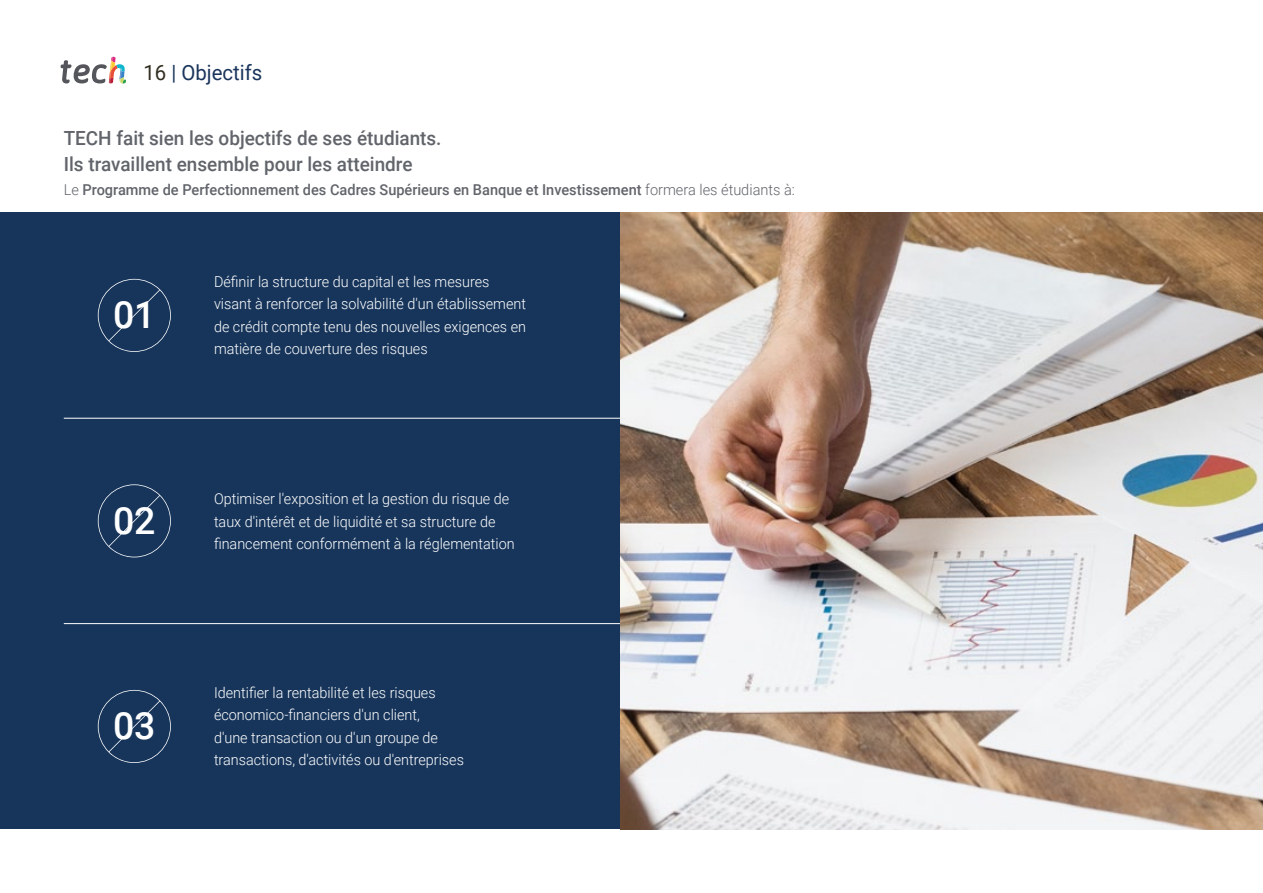
<style>
.page{position:relative;width:1263px;height:893px;background:#fff}
.page>*{position:absolute;margin:0;border:0;box-sizing:border-box;transform-origin:0 0}
.t1{font:500 37.5px "Roboto";color:#fff}
.t2{font:21px "Roboto";color:#1a355c}
.t3{font:500 19.5px/25.5px "Roboto";color:#61646a}
.t4{font:300 15px/22.5px "Roboto";color:#fff;scale:.96 1}
.t5{font:500 15px "Roboto";color:#61646a}
.s1{color:#312e20}
.s2{font-weight:300}
</style>
<div class="page">
<div style="left:0;top:213px;width:621px;height:616px;background:#17355b"></div>
<svg style="left:98px;top:279px;width:73px;height:73px"></svg>
<svg style="left:98px;top:690px;width:73px;height:73px"></svg>
<svg style="left:98px;top:484px;width:73px;height:73px"></svg>
<hr style="left:64px;top:418px;width:1199px;height:1px;background:#fff">
<hr style="left:64px;top:623px;width:1199px;height:1px;background:#fff">
<svg style="left:61px;top:57px;width:65px;height:27px"></svg>
<img style="left:621px;top:213px;width:642px;height:616px">
<h2 class="t2" style="left:144px;top:57px;width:120px"><span class="s1">16</span> | Objectifs</h2>
<h3 class="t3" style="left:64px;top:125px;width:379px">TECH fait sien les objectifs de ses étudiants.<br>Ils travaillent ensemble pour les atteindre</h3>
<p class="t5" style="left:64px;top:179px;width:733px"><span class="s2">Le</span> Programme de Perfectionnement des Cadres Supérieurs en Banque et Investissement <span class="s2">formera les étudiants à:</span></p>
<h1 class="t1" style="left:113px;top:288px;width:44px">01</h1>
<h1 class="t1" style="left:113px;top:494px;width:44px">02</h1>
<h1 class="t1" style="left:113px;top:699px;width:44px">03</h1>
<p class="t4" style="left:214px;top:270px;width:327px">Définir la structure du capital et les mesures visant à renforcer la solvabilité d'un établissement de crédit compte tenu des nouvelles exigences en matière de couverture des risques</p>
<p class="t4" style="left:214px;top:487px;width:315px">Optimiser l'exposition et la gestion du risque de taux d'intérêt et de liquidité et sa structure de financement conformément à la réglementation</p>
<p class="t4" style="left:214px;top:681px;width:262px">Identifier la rentabilité et les risques économico-financiers d'un client,<br>d'une transaction ou d'un groupe de transactions, d'activités ou d'entreprises</p>
</div>
